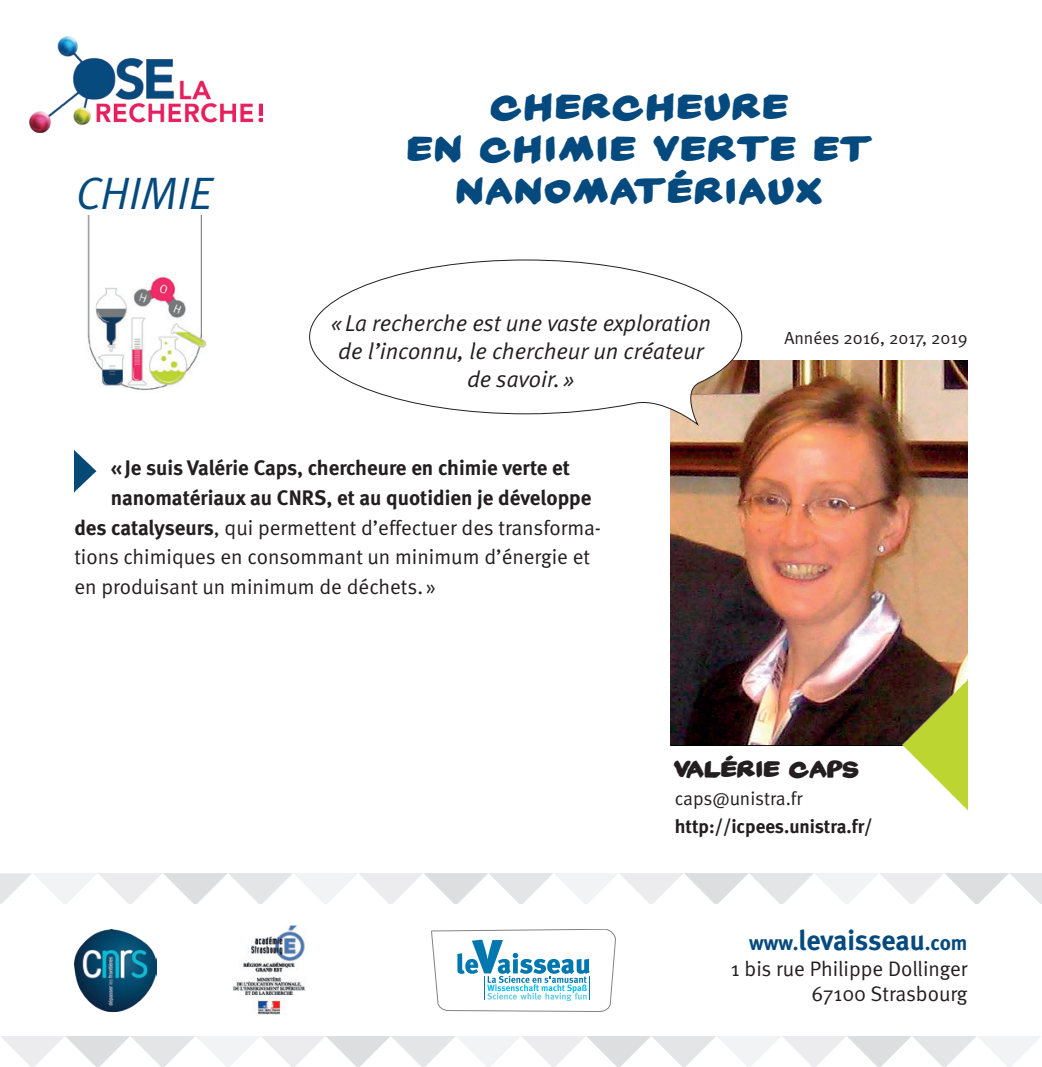
<style>
.page{position:relative;width:1042px;height:1067px;background:#fff}
.page>*{position:absolute;margin:0;border:0;box-sizing:border-box;transform-origin:0 0}
.t1{font:italic 45.5px "Meta Normal";color:#054a7e}
.t2{font:35px/42px "Yard Sale";letter-spacing:.125em;color:#054a7e;text-align:center}
.t3{font:700 28px "Meta";letter-spacing:-.005em;color:#054a7e}
.t4{font:italic 22.93px/27.5px "Meta Normal";color:#231f20;text-align:center}
.t5{font:22.75px "Yard Sale";letter-spacing:.07em;color:#231f20}
.t6{font:21px/29.8px "Meta Normal";color:#231f20;text-align:right}
.t7{font:700 21px/29.8px "Meta";color:#231f20}
.t8{font:700 19.07px "Meta";color:#231f20}
.t9{font:19.07px "Meta Normal";letter-spacing:-.005em;color:#231f20}
.t10{font:17.5px "Meta Normal";color:#231f20}
.s1{font-family:"Meta";font-weight:700}
.s2{font-size:21px}
</style>
<div class="page">
<img style="left:30px;top:36px;width:233px;height:96px">
<img style="left:74px;top:450px;width:22px;height:42px">
<svg style="left:0;top:873px;width:1042px;height:194px"></svg>
<img style="left:671px;top:360px;width:296px;height:385px">
<img style="left:902px;top:679px;width:65px;height:131px">
<svg style="left:309px;top:260px;width:433px;height:164px"></svg>
<img style="left:87px;top:215px;width:120px;height:175px">
<h1 class="t1" style="left:76px;top:167px;width:138px">ChiMie</h1>
<h2 class="t2" style="left:408px;top:84px;width:463px">CHERCHEURE<br>EN CHIMIE VERTE ET<br>NANOMATÉRIAUX</h2>
<p class="t4" style="left:331px;top:309px;width:382px">« la recherche est une vaste exploration de l’inconnu, le chercheur un créateur de savoir.»</p>
<p class="t10" style="left:784px;top:328px;width:185px">Années 2016, 2017, 2019</p>
<p class="t7" style="left:111px;top:453px;width:482px">«Je suis Valérie Caps, chercheure en chimie verte et nanomatériaux au CNRS, et au quotidien je développe</p>
<p class="t6" style="left:74px;top:512px;width:528px;text-align:left"><span class="s1">des catalyseurs</span>, qui permettent d’effectuer des transforma&shy;tions chimiques en consommant un minimum d’énergie et en produisant un minimum de déchets. »</p>
<p class="t5" style="left:675px;top:755px;width:185px">VALÉRIE CAPS</p>
<p class="t9" style="left:675px;top:787px;width:129px">caps@unistra.fr</p>
<p class="t8" style="left:675px;top:815px;width:199px">http://icpees.unistra.fr/</p>
<h3 class="t3" style="left:749px;top:924px;width:220px"><span class="s2">www.</span>levaisseau<span class="s2">.com</span></h3>
<p class="t6" style="left:731px;top:955px;width:238px;line-height:25.2px">1 bis rue Philippe Dollinger<br>67100 Strasbourg</p>
</div>
